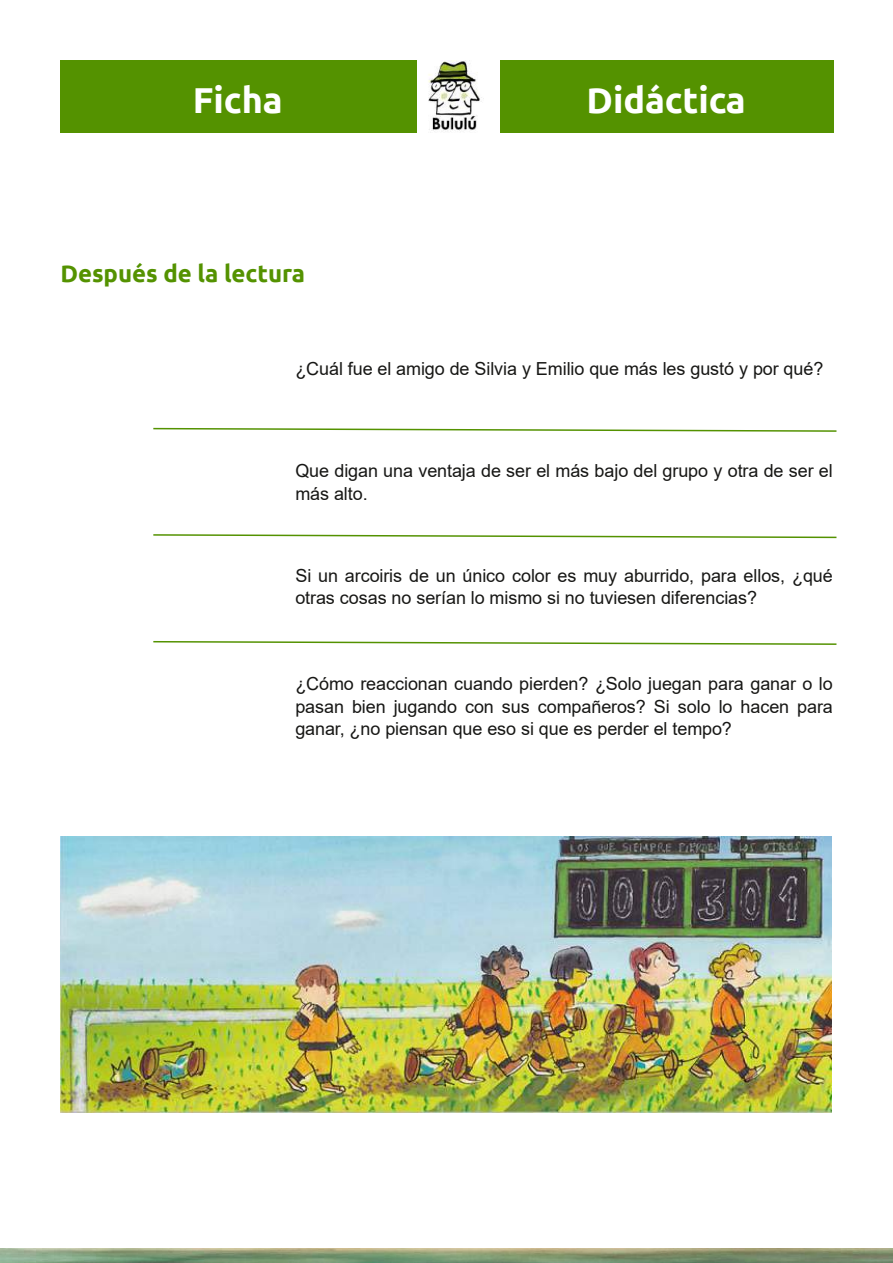
<style>
.page{position:relative;width:893px;height:1263px;background:#fff}
.page>*{position:absolute;margin:0;border:0;box-sizing:border-box;transform-origin:0 0}
.t1{font:700 36px "Ubuntu";letter-spacing:-.005em;color:#fff}
.t2{font:700 24px "Ubuntu";letter-spacing:-.005em;color:#549200}
.t3{font:18px/22.5px "Arial";letter-spacing:-.005em;color:#171715}
</style>
<div class="page">
<img style="left:0;top:1249px;width:893px;height:14px">
<img style="left:428px;top:61px;width:56px;height:71px">
<div style="left:61px;top:61px;width:356px;height:72px;background:#549200"></div>
<div style="left:500px;top:61px;width:334px;height:72px;background:#549200"></div>
<svg style="left:153px;top:641px;width:684px;height:4px"></svg>
<svg style="left:153px;top:534px;width:684px;height:5px"></svg>
<svg style="left:153px;top:427px;width:684px;height:5px"></svg>
<img style="left:61px;top:836px;width:770px;height:277px">
<h1 class="t1" style="left:193px;top:80px;width:91px">Ficha</h1>
<h1 class="t1" style="left:587px;top:80px;width:161px">Didáctica</h1>
<h2 class="t2" style="left:61px;top:260px;width:246px">Después de la lectura</h2>
<p class="t3" style="left:295px;top:358px;width:529px">¿Cuál fue el amigo de Silvia y Emilio que más les gustó y por qué?</p>
<p class="t3" style="left:295px;top:460px;width:539px">Que digan una ventaja de ser el más bajo del grupo y otra de ser el más alto.</p>
<p class="t3" style="left:295px;top:564px;width:539px">Si un arcoiris de un único color es muy aburrido, para ellos, ¿qué otras cosas no serían lo mismo si no tuviesen diferencias?</p>
<p class="t3" style="left:295px;top:673px;width:539px;text-align:justify">¿Cómo reaccionan cuando pierden? ¿Solo juegan para ganar o lo pasan bien jugando con sus compañeros? Si solo lo hacen para ganar, ¿no piensan que eso si que es perder el tempo?</p>
</div>
